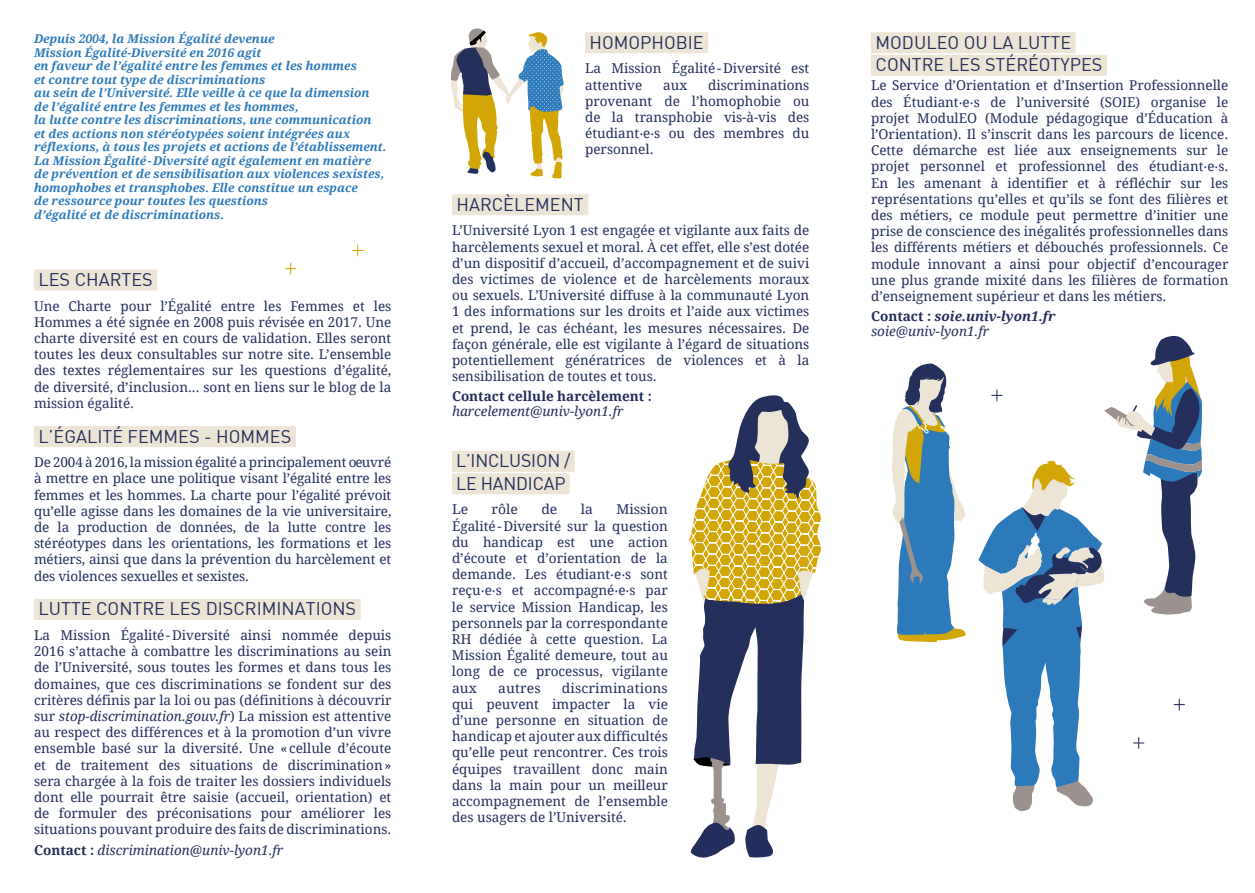
<style>
.page{position:relative;width:1255px;height:893px;background:#fff}
.page>*{position:absolute;margin:0;border:0;box-sizing:border-box;transform-origin:0 0}
.t1{font:18px/22.5px "DIN";color:#232e5c}
.t2{font:13.5px/16.2px "Droid Serif";color:#232e5c;text-align:justify}
.t3{font:italic 13.5px "Droid Serif";color:#232e5c}
.t4{font:italic 700 13.5px/15px "Droid Serif";color:#232e5c}
.t5{font:700 13.5px "Droid Serif";color:#232e5c}
.t6{font:italic 700 12px/13.5px "Droid Serif";color:#2d7aba}
.s1{font-style:italic}
.s2{font-weight:700;font-style:normal}
.s3{font-style:normal}
.s4{font-weight:400}
</style>
<div class="page">
<div style="left:34px;top:269px;width:123px;height:21px;background:#ece4d5"></div>
<div style="left:34px;top:426px;width:262px;height:21px;background:#ece4d5"></div>
<div style="left:34px;top:599px;width:327px;height:21px;background:#ece4d5"></div>
<div style="left:585px;top:32px;width:123px;height:21px;background:#ece4d5"></div>
<div style="left:452px;top:194px;width:136px;height:21px;background:#ece4d5"></div>
<div style="left:452px;top:451px;width:122px;height:21px;background:#ece4d5"></div>
<div style="left:452px;top:473px;width:117px;height:21px;background:#ece4d5"></div>
<div style="left:871px;top:32px;width:204px;height:21px;background:#ece4d5"></div>
<div style="left:871px;top:55px;width:235px;height:21px;background:#ece4d5"></div>
<svg style="left:451px;top:28px;width:113px;height:150px"></svg>
<svg style="left:689px;top:395px;width:132px;height:463px"></svg>
<svg style="left:892px;top:363px;width:74px;height:279px"></svg>
<svg style="left:978px;top:335px;width:224px;height:476px"></svg>
<svg style="left:285px;top:263px;width:11px;height:11px"></svg>
<svg style="left:352px;top:245px;width:11px;height:11px"></svg>
<p class="t6" style="left:34px;top:32px;width:354px">Depuis 2004, la Mission Égalité devenue<br>Mission Égalité-Diversité en 2016 agit<br>en faveur de l’égalité entre les femmes et les hommes<br>et contre tout type de discriminations<br>au sein de l’Université. Elle veille à ce que la dimension de l’égalité entre les femmes et les hommes,<br>la lutte contre les discriminations, une communication<br>et des actions non stéréotypées soient intégrées aux réflexions, à tous les projets et actions de l’établissement.<br>La Mission Égalité-Diversité agit également en matière de prévention et de sensibilisation aux violences sexistes, homophobes et transphobes. Elle constitue un espace<br>de ressource pour toutes les questions<br>d’égalité et de discriminations.</p>
<h1 class="t1" style="left:38px;top:268px;width:116px">LES CHARTES</h1>
<p class="t2" style="left:34px;top:298px;width:359px">Une Charte pour l’Égalité entre les Femmes et les Hommes a été signée en 2008 puis révisée en 2017. Une charte diversité est en cours de validation. Elles seront toutes les deux consultables sur notre site. L’ensemble des textes réglementaires sur les questions d’égalité, de diversité, d’inclusion... sont en liens sur le blog de la mission égalité.</p>
<h1 class="t1" style="left:38px;top:424px;width:254px">L’ÉGALITÉ FEMMES - HOMMES</h1>
<p class="t2" style="left:34px;top:454px;width:359px">De 2004 à 2016, la mission égalité a principalement oeuvré à mettre en place une politique visant l’égalité entre les femmes et les hommes. La charte pour l’égalité prévoit qu’elle agisse dans les domaines de la vie universitaire, de la production de données, de la lutte contre les stéréotypes dans les orientations, les formations et les métiers, ainsi que dans la prévention du harcèlement et des violences sexuelles et sexistes.</p>
<h1 class="t1" style="left:38px;top:597px;width:319px">LUTTE CONTRE LES DISCRIMINATIONS</h1>
<p class="t2" style="left:34px;top:627px;width:359px">La Mission Égalité-Diversité ainsi nommée depuis 2016 s’attache à combattre les discriminations au sein de l’Université, sous toutes les formes et dans tous les domaines, que ces discriminations se fondent sur des critères définis par la loi ou pas (définitions à découvrir sur <span class="s1">stop-discrimination.gouv.fr</span>) La mission est attentive au respect des différences et à la promotion d’un vivre ensemble basé sur la diversité. Une «cellule d’écoute et de traitement des situations de discrimination» sera chargée à la fois de traiter les dossiers individuels dont elle pourrait être saisie (accueil, orientation) et de formuler des préconisations pour améliorer les situations pouvant produire des faits de discriminations.</p>
<p class="t3" style="left:34px;top:842px;width:250px"><span class="s2">Contact :</span> discrimination@univ-lyon1.fr</p>
<h1 class="t1" style="left:589px;top:31px;width:116px">HOMOPHOBIE</h1>
<p class="t2" style="left:585px;top:61px;width:226px">La Mission Égalité-Diversité est attentive</p>
<p class="t2" style="left:585px;top:77px;width:226px;text-indent:123px">discriminations provenant de l’homophobie ou de la transphobie vis-à-vis des étudiant.e.s ou des membres du personnel.</p>
<p class="t2" style="left:663px;top:77px;width:25px">aux</p>
<h1 class="t1" style="left:456px;top:193px;width:129px">HARCÈLEMENT</h1>
<p class="t2" style="left:452px;top:223px;width:359px">L’Université Lyon 1 est engagée et vigilante aux faits de harcèlements sexuel et moral. À cet effet, elle s’est dotée d’un dispositif d’accueil, d’accompagnement et de suivi des victimes de violence et de harcèlements moraux ou sexuels. L’Université diffuse à la communauté Lyon 1 des informations sur les droits et l’aide aux victimes et prend, le cas échéant, les mesures nécessaires. De façon générale, elle est vigilante à l’égard de situations potentiellement génératrices de violences et à la sensibilisation de toutes et tous.</p>
<p class="t5" style="left:452px;top:388px;width:201px">Contact cellule harcèlement :</p>
<p class="t3" style="left:452px;top:403px;width:173px">harcelement@univ-lyon1.fr</p>
<h1 class="t1" style="left:456px;top:449px;width:116px">L’INCLUSION /<br>LE HANDICAP</h1>
<p class="t2" style="left:452px;top:502px;width:18px">Le</p>
<p class="t2" style="left:491px;top:502px;width:28px">rôle</p>
<p class="t2" style="left:541px;top:502px;width:17px">de</p>
<p class="t2" style="left:581px;top:502px;width:14px">la</p>
<p class="t2" style="left:452px;top:502px;width:217px;text-indent:164px">Mission Égalité-Diversité sur la question du handicap est une action d’écoute et d’orientation de la demande. Les étudiant.e.s sont reçu.e.s et accompagné.e.s par le service Mission Handicap, les personnels par la correspondante RH dédiée à cette question. La Mission Égalité demeure, tout au long de ce processus, vigilante aux</p>
<p class="t2" style="left:452px;top:680px;width:217px;text-indent:110px">discriminations qui peuvent impacter la vie d’une personne en situation de handicap et ajouter aux difficultés qu’elle peut rencontrer. Ces trois équipes travaillent donc main dans la main pour un meilleur accompagnement de l’ensemble des usagers de l’Université.</p>
<p class="t2" style="left:498px;top:680px;width:44px">autres</p>
<h1 class="t1" style="left:875px;top:31px;width:228px">MODULEO OU LA LUTTE<br>CONTRE LES STÉRÉOTYPES</h1>
<p class="t2" style="left:871px;top:78px;width:359px">Le Service d’Orientation et d’Insertion Professionnelle des Étudiant.e.s de l’université (SOIE) organise le projet ModulEO (Module pédagogique d’Éducation à l’Orientation). Il s’inscrit dans les parcours de licence.<br>Cette démarche est liée aux enseignements sur le projet personnel et professionnel des étudiant.e.s.<br>En les amenant à identifier et à réfléchir sur les représentations qu’elles et qu’ils se font des filières et des métiers, ce module peut permettre d’initier une prise de conscience des inégalités professionnelles dans les différents métiers et débouchés professionnels. Ce module innovant a ainsi pour objectif d’encourager une plus grande mixité dans les filières de formation d’enseignement supérieur et dans les métiers.</p>
<p class="t4" style="left:871px;top:308px;width:186px"><span class="s3">Contact :</span> soie.univ-lyon1.fr <span class="s4">soie@univ-lyon1.fr</span></p>
</div>
